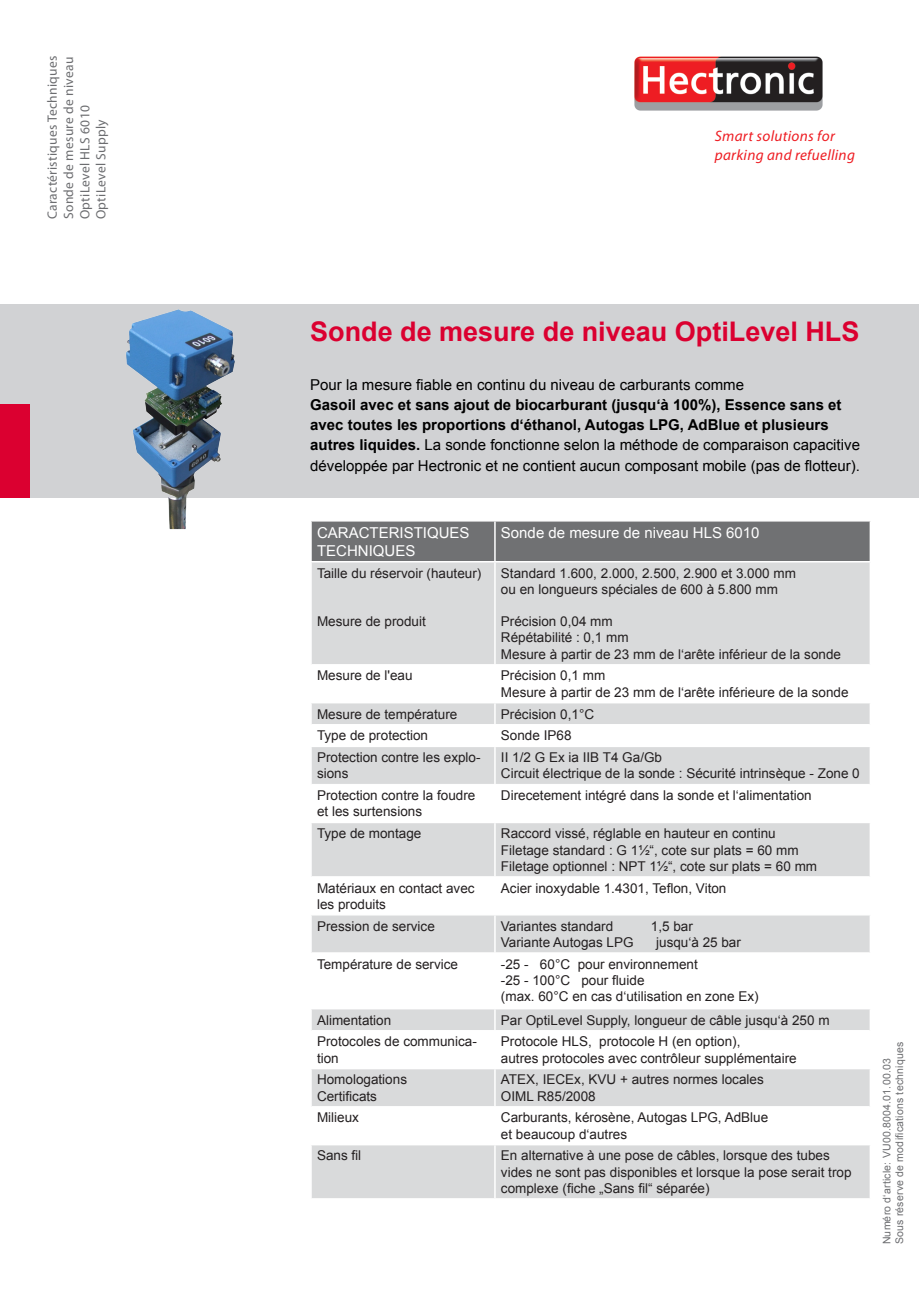
<style>
.page{position:relative;width:919px;height:1289px;background:#fff}
.page>*{position:absolute;margin:0;border:0;box-sizing:border-box;transform-origin:0 0}
.t1{font:700 27px "Arial";color:#db0030}
.t2{font:italic 15.15px/18.1px "Myriad Pro";letter-spacing:.02em;color:#ee1d23}
.t3{font:700 15px/20.2px "Arial";color:#000}
.t4{font:15px "Arial";color:#fff}
.t5{font:15px "Arial";color:#000}
.t6{font:13.5px/16.2px "Arial";color:#231f20}
.t7{font:13.5px/16.2px "Myriad Pro";letter-spacing:.02em;color:#6c6d70}
.t8{font:10.5px "Arial";letter-spacing:.02em;color:#6c6d70}
.s1{font-weight:400}
</style>
<div class="page">
<div style="left:0;top:304px;width:918px;height:193px;background:#d1d2d4"></div>
<img style="left:634px;top:56px;width:189px;height:55px">
<div style="left:0;top:404px;width:30px;height:93px;background:#db0030"></div>
<img style="left:85px;top:309px;width:197px;height:221px">
<div style="left:312px;top:521px;width:557px;height:40px;background:#707173"></div>
<svg style="left:312px;top:562px;width:557px;height:636px;fill:#d9dadb"></svg>
<svg style="left:312px;top:665px;width:557px;height:156px"></svg>
<hr style="left:494px;top:521px;width:1px;height:40px;background:#fff">
<hr style="left:494px;top:562px;width:1px;height:102px;background:#fff">
<hr style="left:494px;top:664px;width:1px;height:38px;background:#fff">
<hr style="left:310px;top:702px;width:185px;height:1px;background:#fff">
<hr style="left:495px;top:702px;width:376px;height:1px;background:#fff">
<svg style="left:494px;top:703px;width:1px;height:42px"></svg>
<hr style="left:310px;top:745px;width:185px;height:2px;background:#fff">
<hr style="left:495px;top:745px;width:376px;height:2px;background:#fff">
<hr style="left:494px;top:747px;width:1px;height:37px;background:#fff">
<hr style="left:494px;top:784px;width:1px;height:37px;background:#fff">
<hr style="left:310px;top:821px;width:185px;height:2px;background:#fff">
<hr style="left:495px;top:821px;width:376px;height:2px;background:#fff">
<hr style="left:494px;top:823px;width:1px;height:53px;background:#fff">
<hr style="left:494px;top:876px;width:1px;height:38px;background:#fff">
<hr style="left:310px;top:914px;width:185px;height:1px;background:#fff">
<hr style="left:495px;top:914px;width:376px;height:1px;background:#fff">
<hr style="left:494px;top:915px;width:1px;height:37px;background:#fff">
<hr style="left:494px;top:953px;width:1px;height:54px;background:#fff">
<hr style="left:310px;top:1007px;width:185px;height:2px;background:#fff">
<hr style="left:495px;top:1007px;width:376px;height:2px;background:#fff">
<svg style="left:494px;top:1009px;width:1px;height:21px"></svg>
<hr style="left:494px;top:1030px;width:1px;height:37px;background:#fff">
<hr style="left:310px;top:1067px;width:185px;height:2px;background:#fff">
<hr style="left:495px;top:1067px;width:376px;height:2px;background:#fff">
<hr style="left:494px;top:1069px;width:1px;height:37px;background:#fff">
<hr style="left:494px;top:1106px;width:1px;height:37px;background:#fff">
<hr style="left:310px;top:1143px;width:185px;height:2px;background:#fff">
<hr style="left:495px;top:1143px;width:376px;height:2px;background:#fff">
<hr style="left:494px;top:1145px;width:1px;height:53px;background:#fff">
<hr style="left:312px;top:664px;width:183px;height:1px;background:#fff">
<hr style="left:495px;top:664px;width:374px;height:1px;background:#fff">
<hr style="left:312px;top:724px;width:183px;height:1px;background:#fff">
<hr style="left:495px;top:724px;width:374px;height:1px;background:#fff">
<hr style="left:312px;top:784px;width:183px;height:1px;background:#fff">
<hr style="left:495px;top:784px;width:374px;height:1px;background:#fff">
<hr style="left:312px;top:876px;width:183px;height:1px;background:#fff">
<hr style="left:495px;top:876px;width:374px;height:1px;background:#fff">
<hr style="left:312px;top:952px;width:183px;height:1px;background:#fff">
<hr style="left:495px;top:952px;width:374px;height:1px;background:#fff">
<hr style="left:312px;top:1030px;width:183px;height:1px;background:#fff">
<hr style="left:495px;top:1030px;width:374px;height:1px;background:#fff">
<hr style="left:312px;top:1106px;width:183px;height:1px;background:#fff">
<hr style="left:495px;top:1106px;width:374px;height:1px;background:#fff">
<p class="t7" style="left:44px;top:219px;width:165px;rotate:-90deg">Caractéristiques Techniques</p>
<p class="t7" style="left:60px;top:219px;width:164px;rotate:-90deg">Sonde de mesure de niveau<br>OptiLevel HLS 6010</p>
<p class="t7" style="left:93px;top:219px;width:101px;rotate:-90deg">OptiLevel Supply</p>
<p class="t2" style="left:714px;top:127px;width:142px">Smart solutions for parking and refuelling</p>
<p class="t1" style="left:310px;top:313px;width:550px">Sonde de mesure de niveau OptiLevel HLS</p>
<p class="t5" style="left:310px;top:374px;width:435px">Pour la mesure fiable en continu du niveau de carburants comme</p>
<p class="t3" style="left:310px;top:395px;width:551px">Gasoil avec et sans ajout de biocarburant (jusqu‘à 100%), Essence sans et avec toutes les proportions d‘éthanol, Autogas LPG, AdBlue et plusieurs autres liquides. <span class="s1">La sonde fonctionne selon la méthode de comparaison capacitive développée par Hectronic et ne contient aucun composant mobile (pas de flotteur).</span></p>
<p class="t4" style="left:317px;top:522px;width:154px">CARACTERISTIQUES</p>
<p class="t4" style="left:317px;top:540px;width:100px">TECHNIQUES</p>
<p class="t6" style="left:317px;top:565px;width:166px">Taille du réservoir (hauteur)</p>
<p class="t6" style="left:317px;top:613px;width:110px">Mesure de produit</p>
<p class="t4" style="left:501px;top:522px;width:260px">Sonde de mesure de niveau HLS 6010</p>
<p class="t6" style="left:501px;top:565px;width:296px">Standard 1.600, 2.000, 2.500, 2.900 et 3.000 mm</p>
<p class="t6" style="left:501px;top:581px;width:278px">ou en longueurs spéciales de 600 à 5.800 mm</p>
<p class="t6" style="left:501px;top:613px;width:113px">Précision 0,04 mm</p>
<p class="t6" style="left:501px;top:629px;width:129px">Répétabilité : 0,1 mm</p>
<p class="t6" style="left:501px;top:646px;width:341px">Mesure à partir de 23 mm de l‘arête inférieur de la sonde</p>
<p class="t6" style="left:317px;top:667px;width:97px">Mesure de l'eau</p>
<p class="t6" style="left:501px;top:667px;width:106px">Précision 0,1 mm</p>
<p class="t6" style="left:501px;top:684px;width:349px">Mesure à partir de 23 mm de l‘arête inférieure de la sonde</p>
<p class="t6" style="left:317px;top:705px;width:142px">Mesure de température</p>
<p class="t6" style="left:501px;top:705px;width:95px">Précision 0,1°C</p>
<p class="t6" style="left:317px;top:727px;width:113px">Type de protection</p>
<p class="t6" style="left:501px;top:727px;width:72px">Sonde IP68</p>
<p class="t6" style="left:317px;top:749px;width:165px">Protection contre les explo&shy;sions</p>
<p class="t6" style="left:501px;top:749px;width:163px">II 1/2 G Ex ia IIB T4 Ga/Gb</p>
<p class="t6" style="left:501px;top:765px;width:360px">Circuit électrique de la sonde : Sécurité intrinsèque - Zone 0</p>
<p class="t6" style="left:317px;top:787px;width:160px">Protection contre la foudre et les surtensions</p>
<p class="t6" style="left:501px;top:787px;width:312px">Direcetement intégré dans la sonde et l‘alimentation</p>
<p class="t6" style="left:317px;top:825px;width:106px">Type de montage</p>
<p class="t6" style="left:501px;top:825px;width:276px">Raccord vissé, réglable en hauteur en continu</p>
<p class="t6" style="left:501px;top:841px;width:299px">Filetage standard : G 1½“, cote sur plats = 60 mm</p>
<p class="t6" style="left:501px;top:858px;width:318px">Filetage optionnel : NPT 1½“, cote sur plats = 60 mm</p>
<p class="t6" style="left:317px;top:879px;width:159px">Matériaux en contact avec les produits</p>
<p class="t6" style="left:501px;top:879px;width:227px">Acier inoxydable 1.4301, Teflon, Viton</p>
<p class="t6" style="left:317px;top:917px;width:119px">Pression de service</p>
<p class="t6" style="left:501px;top:917px;width:114px">Variantes standard</p>
<p class="t6" style="left:650px;top:917px;width:44px">1,5 bar</p>
<p class="t6" style="left:501px;top:934px;width:134px">Variante Autogas LPG</p>
<p class="t6" style="left:656px;top:934px;width:86px">jusqu‘à 25 bar</p>
<p class="t6" style="left:317px;top:955px;width:143px">Température de service</p>
<p class="t6" style="left:501px;top:955px;width:198px">-25 - 60°C pour environnement</p>
<p class="t6" style="left:501px;top:972px;width:145px">-25 - 100°C pour fluide</p>
<p class="t6" style="left:501px;top:988px;width:259px">(max. 60°C en cas d‘utilisation en zone Ex)</p>
<p class="t6" style="left:317px;top:1011px;width:76px">Alimentation</p>
<p class="t6" style="left:501px;top:1011px;width:330px">Par OptiLevel Supply, longueur de câble jusqu‘à 250 m</p>
<p class="t6" style="left:317px;top:1033px;width:161px">Protocoles de communica&shy;tion</p>
<p class="t6" style="left:501px;top:1033px;width:241px">Protocole HLS, protocole H (en option),</p>
<p class="t6" style="left:501px;top:1049px;width:297px">autres protocoles avec contrôleur supplémentaire</p>
<p class="t6" style="left:317px;top:1071px;width:92px">Homologations</p>
<p class="t6" style="left:317px;top:1087px;width:62px">Certificats</p>
<p class="t6" style="left:501px;top:1071px;width:264px">ATEX, IECEx, KVU + autres normes locales</p>
<p class="t6" style="left:501px;top:1087px;width:96px">OIML R85/2008</p>
<p class="t6" style="left:317px;top:1109px;width:43px">Milieux</p>
<p class="t6" style="left:501px;top:1109px;width:269px">Carburants, kérosène, Autogas LPG, AdBlue</p>
<p class="t6" style="left:501px;top:1125px;width:128px">et beaucoup d‘autres</p>
<p class="t6" style="left:317px;top:1147px;width:46px">Sans fil</p>
<p class="t6" style="left:501px;top:1147px;width:352px">En alternative à une pose de câbles, lorsque des tubes vides ne sont pas disponibles et lorsque la pose serait trop complexe (fiche „Sans fil“ séparée)</p>
<p class="t8" style="left:892px;top:1244px;width:204px;rotate:-90deg">Sous réserve de modifications techniques</p>
<p class="t8" style="left:879px;top:1244px;width:187px;rotate:-90deg">Numéro d‘article: VU00.8004.01.00.03</p>
</div>
